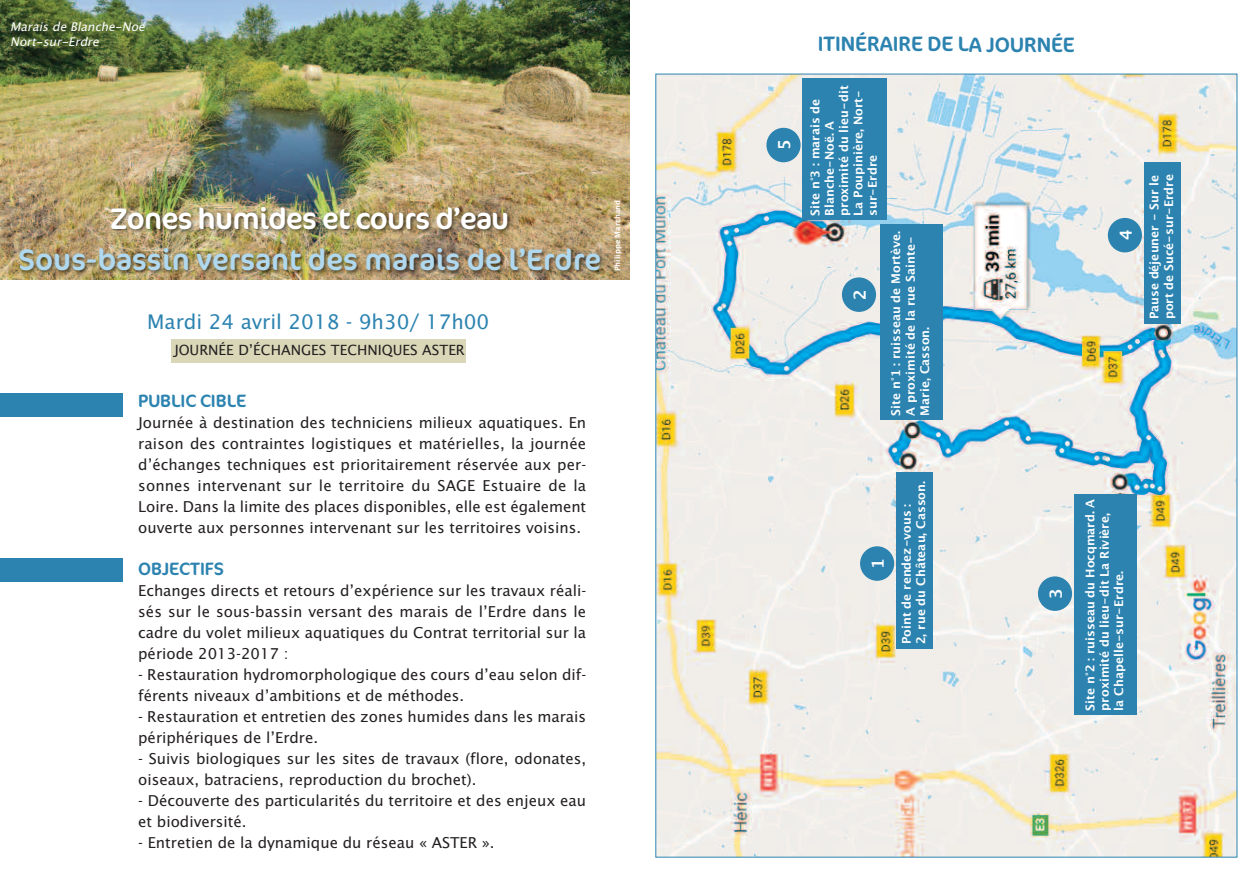
<style>
.page{position:relative;width:1259px;height:893px;background:#fff}
.page>*{position:absolute;margin:0;border:0;box-sizing:border-box;transform-origin:0 0}
.t1{font:30px "Cocon";color:#b0d8ee}
.t2{font:30px "Cocon";letter-spacing:-.025em;color:#fff}
.t3{font:21px "Cocon";color:#2c83b0}
.t4{font:20.1px "Lucida Sans";color:#2c83b0}
.t5{font:18px "Cocon";color:#2c83b0}
.t6{font:600 16.5px "Lucida Sans";color:#fff}
.t7{font:15px/21px "Lucida Sans";color:#231f20}
.t8{font:14.1px "Lucida Sans";color:#231f20}
.t9{font:600 12px/14.4px "Lucida Sans";color:#fff}
.t10{font:italic 12px/14.4px "Lucida Sans";color:#fff}
.t11{font:600 7.5px "Lucida Sans";color:#fff}
</style>
<div class="page">
<div style="left:0;top:558px;width:123px;height:24px;background:#2c83b0"></div>
<div style="left:0;top:393px;width:123px;height:24px;background:#2c83b0"></div>
<div style="left:171px;top:339px;width:294px;height:23px;background:#d9d7b7"></div>
<img style="left:0;top:0;width:629px;height:198px">
<img style="left:0;top:198px;width:629px;height:81px">
<img style="left:657px;top:76px;width:578px;height:779px">
<div style="left:896px;top:472px;width:37px;height:177px;background:#2c83b0"></div>
<div style="left:880px;top:225px;width:62px;height:195px;background:#2c83b0"></div>
<div style="left:1074px;top:494px;width:62px;height:221px;background:#2c83b0"></div>
<div style="left:1144px;top:162px;width:36px;height:162px;background:#2c83b0"></div>
<div style="left:802px;top:78px;width:84px;height:142px;background:#2c83b0"></div>
<div style="left:860px;top:546px;width:34px;height:35px;background:#2c83b0;border-radius:50%"></div>
<div style="left:842px;top:277px;width:34px;height:35px;background:#2c83b0;border-radius:50%"></div>
<div style="left:1038px;top:576px;width:34px;height:35px;background:#2c83b0;border-radius:50%"></div>
<div style="left:1107px;top:218px;width:35px;height:34px;background:#2c83b0;border-radius:50%"></div>
<div style="left:766px;top:128px;width:34px;height:34px;background:#2c83b0;border-radius:50%"></div>
<p class="t10" style="left:10px;top:20px;width:136px">Marais de Blanche-Noë<br>Nort-sur-Erdre</p>
<h1 class="t2" style="left:110px;top:200px;width:401px">Zones humides et cours d’eau</h1>
<h1 class="t1" style="left:18px;top:241px;width:585px">Sous-bassin versant des marais de l’Erdre</h1>
<p class="t11" style="left:613px;top:271px;width:73px;rotate:-90deg">Philippe Marchand</p>
<h3 class="t4" style="left:147px;top:310px;width:344px">Mardi 24 avril 2018 - 9h30/ 17h00</h3>
<p class="t8" style="left:174px;top:342px;width:292px">JOURNÉE D’ÉCHANGES TECHNIQUES ASTER</p>
<p class="t5" style="left:138px;top:390px;width:109px">PUBLIC CIBLE</p>
<p class="t7" style="left:138px;top:412px;width:449px;text-align:justify">Journée à destination des techniciens milieux aquatiques. En raison des contraintes logistiques et matérielles, la journée d’échanges techniques est prioritairement réservée aux per&shy;sonnes intervenant sur le territoire du SAGE Estuaire de la Loire. Dans la limite des places disponibles, elle est également ouverte aux personnes intervenant sur les territoires voisins.</p>
<p class="t5" style="left:138px;top:558px;width:87px">OBJECTIFS</p>
<p class="t7" style="left:138px;top:580px;width:449px;text-align:justify">Echanges directs et retours d’expérience sur les travaux réali&shy;sés sur le sous-bassin versant des marais de l’Erdre dans le cadre du volet milieux aquatiques du Contrat territorial sur la période 2013-2017 :</p>
<p class="t7" style="left:138px;top:664px;width:449px">- Restauration hydromorphologique des cours d’eau selon dif&shy;férents niveaux d’ambitions et de méthodes.</p>
<p class="t7" style="left:138px;top:706px;width:449px">- Restauration et entretien des zones humides dans les marais périphériques de l’Erdre.</p>
<p class="t7" style="left:138px;top:748px;width:449px">- Suivis biologiques sur les sites de travaux (flore, odonates, oiseaux, batraciens, reproduction du brochet).</p>
<p class="t7" style="left:138px;top:790px;width:449px">- Découverte des particularités du territoire et des enjeux eau et biodiversité.</p>
<p class="t7" style="left:138px;top:832px;width:358px">- Entretien de la dynamique du réseau « ASTER ».</p>
<p class="t6" style="left:775px;top:150px;width:12px;rotate:-90deg">5</p>
<h2 class="t3" style="left:817px;top:31px;width:258px">ITINÉRAIRE DE LA JOURNÉE</h2>
<p class="t9" style="left:808px;top:216px;width:132px;rotate:-90deg">Site n°3 : marais de<br>Blanche-Noë. A proximité du lieu-dit<br>La Poupinière, Nort&shy;sur-Erdre</p>
<p class="t6" style="left:850px;top:300px;width:12px;rotate:-90deg">2</p>
<p class="t9" style="left:889px;top:416px;width:186px;rotate:-90deg">Site n°1 : ruisseau de Mortève.<br>A proximité de la rue Sainte-<br>Marie, Casson.</p>
<p class="t6" style="left:1116px;top:240px;width:12px;rotate:-90deg">4</p>
<p class="t9" style="left:1147px;top:319px;width:147px;rotate:-90deg">Pause déjeuner - Sur le port de Sucé-sur-Erdre</p>
<p class="t6" style="left:868px;top:569px;width:12px;rotate:-90deg">1</p>
<p class="t9" style="left:899px;top:644px;width:165px;rotate:-90deg">Point de rendez-vous :<br>2, rue du Château, Casson.</p>
<p class="t6" style="left:1046px;top:599px;width:12px;rotate:-90deg">3</p>
<p class="t9" style="left:1083px;top:710px;width:213px;rotate:-90deg">Site n°2 : ruisseau du Hocqmard. A proximité du lieu-dit La Rivière,<br>la Chapelle-sur-Erdre.</p>
</div>
